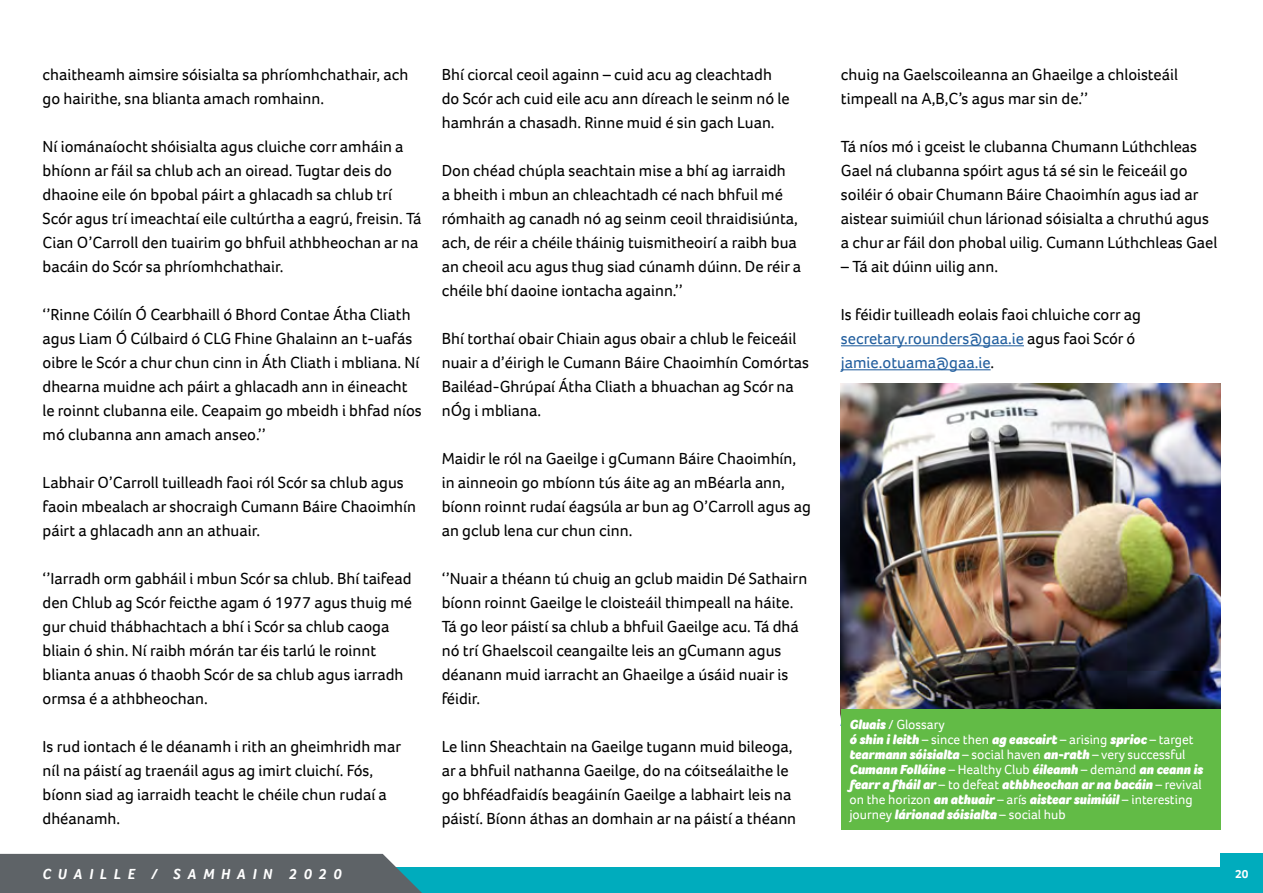
<style>
.page{position:relative;width:1263px;height:893px;background:#fff}
.page>*{position:absolute;margin:0;border:0;box-sizing:border-box;transform-origin:0 0}
.t1{font:16.5px/24px "Foco";color:#000}
.t2{font:italic 700 15px "Foco";letter-spacing:.45em;color:#fff}
.t3{font:italic 900 13.5px/15px "Foco";color:#fff}
.t4{font:700 12px "Foco";color:#fff}
.s1{color:#215e9e}
.s2{font-weight:400;font-style:normal}
</style>
<div class="page">
<div style="left:390px;top:867px;width:873px;height:26px;background:#00acbd"></div>
<div style="left:0;top:854px;width:422px;height:39px;background:#5e6367"></div>
<div style="left:1220px;top:854px;width:43px;height:39px;background:#00acbd"></div>
<hr style="left:841px;top:345px;width:183px;height:1px;background:#215e9e">
<hr style="left:841px;top:369px;width:150px;height:1px;background:#215e9e">
<img style="left:841px;top:384px;width:379px;height:325px">
<div style="left:841px;top:709px;width:379px;height:120px;background:#62bb46"></div>
<p class="t1" style="left:43px;top:62px;width:367px">chaitheamh aimsire sóisialta sa phríomhchathair, ach go hairithe, sna blianta amach romhainn.</p>
<p class="t1" style="left:43px;top:134px;width:380px">Ní iománaíocht shóisialta agus cluiche corr amháin a bhíonn ar fáil sa chlub ach an oiread. Tugtar deis do dhaoine eile ón bpobal páirt a ghlacadh sa chlub trí Scór agus trí imeachtaí eile cultúrtha a eagrú, freisin. Tá Cian O’Carroll den tuairim go bhfuil athbheochan ar na bacáin do Scór sa phríomhchathair.</p>
<p class="t1" style="left:43px;top:302px;width:381px">‘’Rinne Cóilín Ó Cearbhaill ó Bhord Contae Átha Cliath agus Liam Ó Cúlbaird ó CLG Fhine Ghalainn an t-uafás oibre le Scór a chur chun cinn in Áth Cliath i mbliana. Ní dhearna muidne ach páirt a ghlacadh ann in éineacht le roinnt clubanna eile. Ceapaim go mbeidh i bhfad níos mó clubanna ann amach anseo.’’</p>
<p class="t1" style="left:43px;top:470px;width:375px">Labhair O’Carroll tuilleadh faoi ról Scór sa chlub agus faoin mbealach ar shocraigh Cumann Báire Chaoimhín páirt a ghlacadh ann an athuair.</p>
<p class="t1" style="left:43px;top:566px;width:371px">‘’Iarradh orm gabháil i mbun Scór sa chlub. Bhí taifead den Chlub ag Scór feicthe agam ó 1977 agus thuig mé gur chuid thábhachtach a bhí i Scór sa chlub caoga bliain ó shin. Ní raibh mórán tar éis tarlú le roinnt blianta anuas ó thaobh Scór de sa chlub agus iarradh ormsa é a athbheochan.</p>
<p class="t1" style="left:43px;top:734px;width:360px">Is rud iontach é le déanamh i rith an gheimhridh mar níl na páistí ag traenáil agus ag imirt cluichí. Fós, bíonn siad ag iarraidh teacht le chéile chun rudaí a dhéanamh.</p>
<p class="t1" style="left:442px;top:62px;width:349px">Bhí ciorcal ceoil againn – cuid acu ag cleachtadh do Scór ach cuid eile acu ann díreach le seinm nó le hamhrán a chasadh. Rinne muid é sin gach Luan.</p>
<p class="t1" style="left:442px;top:158px;width:361px">Don chéad chúpla seachtain mise a bhí ag iarraidh<br>a bheith i mbun an chleachtadh cé nach bhfuil mé rómhaith ag canadh nó ag seinm ceoil thraidisiúnta, ach, de réir a chéile tháinig tuismitheoirí a raibh bua an cheoil acu agus thug siad cúnamh dúinn. De réir a chéile bhí daoine iontacha againn.’’</p>
<p class="t1" style="left:442px;top:326px;width:369px">Bhí torthaí obair Chiain agus obair a chlub le feiceáil nuair a d’éirigh le Cumann Báire Chaoimhín Comórtas Bailéad-Ghrúpaí Átha Cliath a bhuachan ag Scór na nÓg i mbliana.</p>
<p class="t1" style="left:442px;top:446px;width:371px">Maidir le ról na Gaeilge i gCumann Báire Chaoimhín, in ainneoin go mbíonn tús áite ag an mBéarla ann, bíonn roinnt rudaí éagsúla ar bun ag O’Carroll agus ag an gclub lena cur chun cinn.</p>
<p class="t1" style="left:442px;top:566px;width:367px">‘’Nuair a théann tú chuig an gclub maidin Dé Sathairn bíonn roinnt Gaeilge le cloisteáil thimpeall na háite.<br>Tá go leor páistí sa chlub a bhfuil Gaeilge acu. Tá dhá nó trí Ghaelscoil ceangailte leis an gCumann agus déanann muid iarracht an Ghaeilge a úsáid nuair is féidir.</p>
<p class="t1" style="left:442px;top:734px;width:356px">Le linn Sheachtain na Gaeilge tugann muid bileoga, ar a bhfuil nathanna Gaeilge, do na cóitseálaithe le go bhféadfaidís beagáinín Gaeilge a labhairt leis na páistí. Bíonn áthas an domhain ar na páistí a théann</p>
<p class="t1" style="left:841px;top:62px;width:339px">chuig na Gaelscoileanna an Ghaeilge a chloisteáil timpeall na A,B,C’s agus mar sin de.’’</p>
<p class="t1" style="left:841px;top:134px;width:378px">Tá níos mó i gceist le clubanna Chumann Lúthchleas Gael ná clubanna spóirt agus tá sé sin le feiceáil go soiléir ó obair Chumann Báire Chaoimhín agus iad ar aistear suimiúil chun lárionad sóisialta a chruthú agus a chur ar fáil don phobal uilig. Cumann Lúthchleas Gael</p>
<p class="t1" style="left:841px;top:254px;width:159px">– Tá ait dúinn uilig ann.</p>
<p class="t1" style="left:841px;top:302px;width:301px">Is féidir tuilleadh eolais faoi chluiche corr ag <span class="s1">secretary.rounders@gaa.ie</span> agus faoi Scór ó <span class="s1">jamie.otuama@gaa.ie</span>.</p>
<p class="t3" style="left:849px;top:717px;width:355px">Gluais <span class="s2">/ Glossary<br></span>ó shin i leith <span class="s2">– since then</span> ag eascairt <span class="s2">– arising</span> sprioc <span class="s2">– target </span>tearmann sóisialta <span class="s2">– social haven</span> an-rath <span class="s2">– very successful </span>Cumann Folláine <span class="s2">– Healthy Club</span> éileamh <span class="s2">– demand</span> an ceann is fearr a fháil ar <span class="s2">– to defeat</span> athbheochan ar na bacáin <span class="s2">– revival on the horizon</span> an athuair <span class="s2">– arís</span> aistear suimiúil <span class="s2">– interesting journey</span> lárionad sóisialta <span class="s2">– social hub</span></p>
<p class="t2" style="left:43px;top:864px;width:301px">CUAILLE / SAMHAIN 2020</p>
<p class="t4" style="left:1235px;top:866px;width:15px">20</p>
</div>
